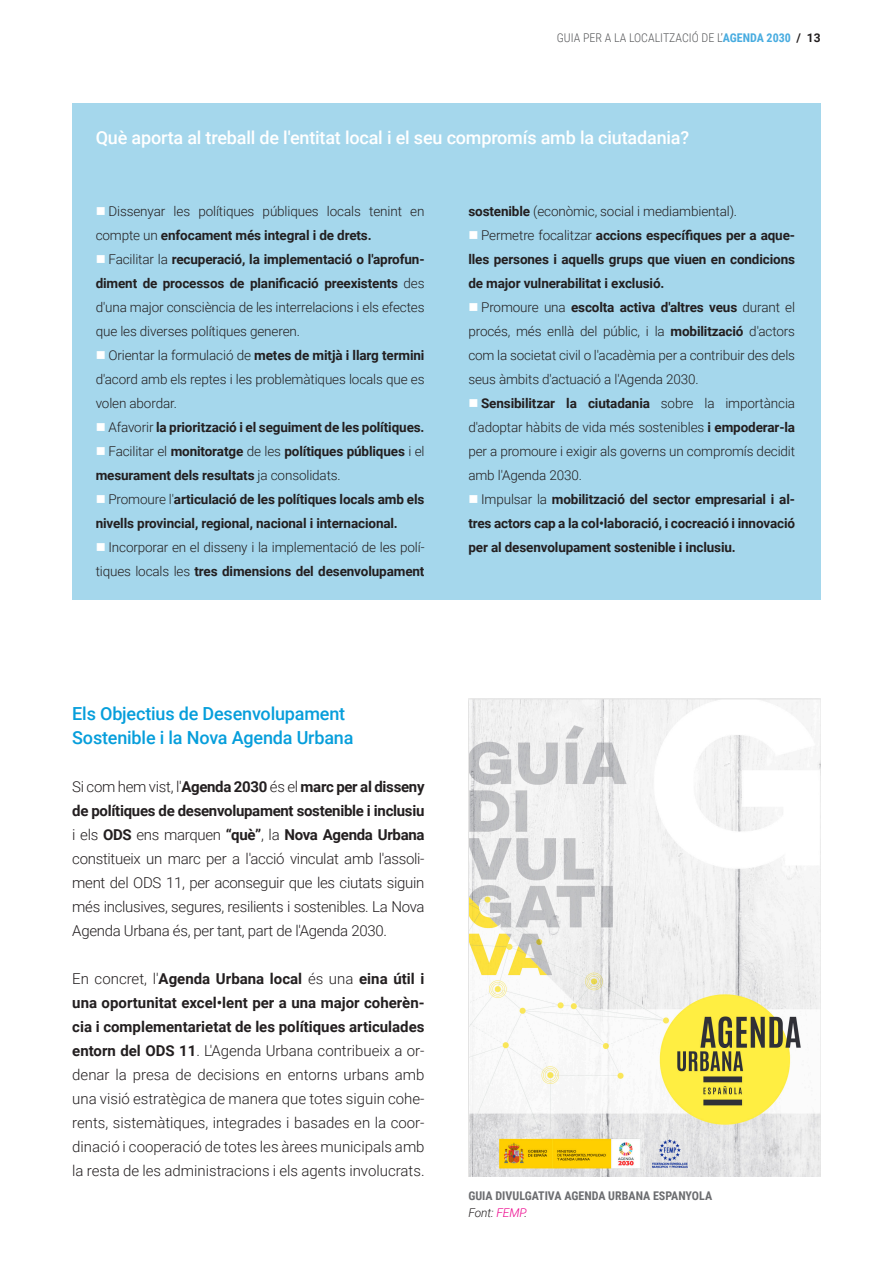
<style>
.page{position:relative;width:893px;height:1263px;background:#fff}
.page>*{position:absolute;margin:0;border:0;box-sizing:border-box;transform-origin:0 0}
.Viñeta_celeste{font:500 18px "Roboto";letter-spacing:-.01em;color:#fff}
.Viñeta_celeste-2{font:500 18px "Roboto";letter-spacing:-.01em;color:#069edb}
.Viñeta_celeste-3{font:300 15px/24px "Roboto";letter-spacing:-.02em;color:#231f20;text-align:justify}
.t1{font:300 13.5px/24px "Roboto";letter-spacing:-.01em;color:#231f20;text-align:justify}
.t2{font:700 13.5px/24px "Roboto";letter-spacing:-.01em;color:#231f20}
.t3{font:300 12px "Roboto Condensed";color:#57585a}
.t4{font:700 12px "Roboto Condensed";color:#6c6d70}
.Viñeta_celeste-4{font:italic 300 12px "Roboto";letter-spacing:-.01em;color:#231f20}
.s1{font-weight:700;color:#48ace0}
.s2{font-family:"Roboto";font-weight:700;color:#231f20}
.s3{font-weight:700}
.s4{font-weight:300}
.s5{color:#ed028c}
</style>
<div class="page">
<div style="left:72px;top:103px;width:749px;height:497px;background:#a5d7ec"></div>
<img style="left:468px;top:699px;width:353px;height:477px">
<p class="t3" style="left:557px;top:29px;width:265px">GUIA PER A LA LOCALITZACIÓ DE L’<span class="s1">AGENDA 2030</span> <span class="s2">/ 13</span></p>
<p class="Viñeta_celeste" style="left:96px;top:125px;width:595px">Què aporta al treball de l'entitat local i el seu compromís amb la ciutadania?</p>
<p class="t1" style="left:96px;top:199px;width:330px;text-indent:13px">Dissenyar les polítiques públiques locals tenint en compte un <span class="s3">enfocament més integral i de drets.</span></p>
<p class="t1" style="left:96px;top:247px;width:330px;text-indent:13px">Facilitar la <span class="s3">recuperació, la implementació o l'aprofun&shy;diment de processos de planificació preexistents</span> des d'una major consciència de les interrelacions i els efectes que les diverses polítiques generen.</p>
<p class="t1" style="left:96px;top:343px;width:330px;text-indent:13px">Orientar la formulació de <span class="s3">metes de mitjà i llarg termini </span>d'acord amb els reptes i les problemàtiques locals que es volen abordar.</p>
<p class="t2" style="left:108px;top:415px;width:318px"><span class="s4">Afavorir</span> la priorització i el seguiment de les polítiques.</p>
<p class="t2" style="left:96px;top:439px;width:330px;text-indent:13px"><span class="s4">Facilitar el</span> monitoratge <span class="s4">de les</span> polítiques públiques <span class="s4">i el </span>mesurament dels resultats <span class="s4">ja consolidats.</span></p>
<p class="t2" style="left:96px;top:487px;width:330px;text-indent:13px"><span class="s4">Promoure l'</span>articulació de les polítiques locals amb els nivells provincial, regional, nacional i internacional.</p>
<p class="t1" style="left:96px;top:535px;width:330px;text-align:right">Incorporar en el disseny i la implementació de les polí&shy;tiques locals les <span class="s3">tres dimensions del desenvolupament</span></p>
<p class="t1" style="left:468px;top:199px;width:270px"><span class="s3">sostenible</span> (econòmic, social i mediambiental).</p>
<p class="t2" style="left:468px;top:223px;width:328px;text-align:justify;text-indent:13px"><span class="s4">Permetre focalitzar</span> accions específiques per a aque&shy;lles persones i aquells grups que viuen en condicions de major vulnerabilitat i exclusió.</p>
<p class="t1" style="left:468px;top:295px;width:328px;text-indent:13px">Promoure una <span class="s3">escolta activa d'altres veus</span> durant el procés, més enllà del públic, i la <span class="s3">mobilització</span> d'actors com la societat civil o l'acadèmia per a contribuir des dels seus àmbits d'actuació a l'Agenda 2030.</p>
<p class="t1" style="left:468px;top:391px;width:328px;text-indent:13px"><span class="s3">Sensibilitzar la ciutadania</span> sobre la importància d'adoptar hàbits de vida més sostenibles <span class="s3">i empoderar-la </span>per a promoure i exigir als governs un compromís decidit amb l'Agenda 2030.</p>
<p class="t2" style="left:468px;top:487px;width:328px;text-align:justify;text-indent:13px"><span class="s4">Impulsar la</span> mobilització del sector empresarial i al&shy;tres actors cap a la col•laboració, i cocreació i innovació per al desenvolupament sostenible i inclusiu.</p>
<p class="Viñeta_celeste-2" style="left:72px;top:701px;width:274px">Els Objectius de Desenvolupament</p>
<p class="Viñeta_celeste-2" style="left:72px;top:725px;width:283px">Sostenible i la Nova Agenda Urbana</p>
<p class="Viñeta_celeste-3" style="left:72px;top:774px;width:354px">Si com hem vist, l'<span class="s3">Agenda 2030</span> és el <span class="s3">marc per al disseny de polítiques de desenvolupament sostenible i inclusiu </span>i els <span class="s3">ODS</span> ens marquen <span class="s3">“què”</span>, la <span class="s3">Nova Agenda Urbana </span>constitueix un marc per a l'acció vinculat amb l'assoli&shy;ment del ODS 11, per aconseguir que les ciutats siguin més inclusives, segures, resilients i sostenibles. La Nova Agenda Urbana és, per tant, part de l'Agenda 2030.</p>
<p class="Viñeta_celeste-3" style="left:72px;top:966px;width:354px">En concret, l'<span class="s3">Agenda Urbana local</span> és una <span class="s3">eina útil i una oportunitat excel•lent per a una major coherèn&shy;cia i complementarietat de les polítiques articulades entorn del ODS 11</span>. L'Agenda Urbana contribueix a or&shy;denar la presa de decisions en entorns urbans amb una visió estratègica de manera que totes siguin cohe&shy;rents, sistemàtiques, integrades i basades en la coor&shy;dinació i cooperació de totes les àrees municipals amb la resta de les administracions i els agents involucrats.</p>
<p class="t4" style="left:468px;top:1187px;width:245px">GUIA DIVULGATIVA AGENDA URBANA ESPANYOLA</p>
<p class="Viñeta_celeste-4" style="left:468px;top:1204px;width:61px">Font: <span class="s5">FEMP</span>.</p>
</div>
